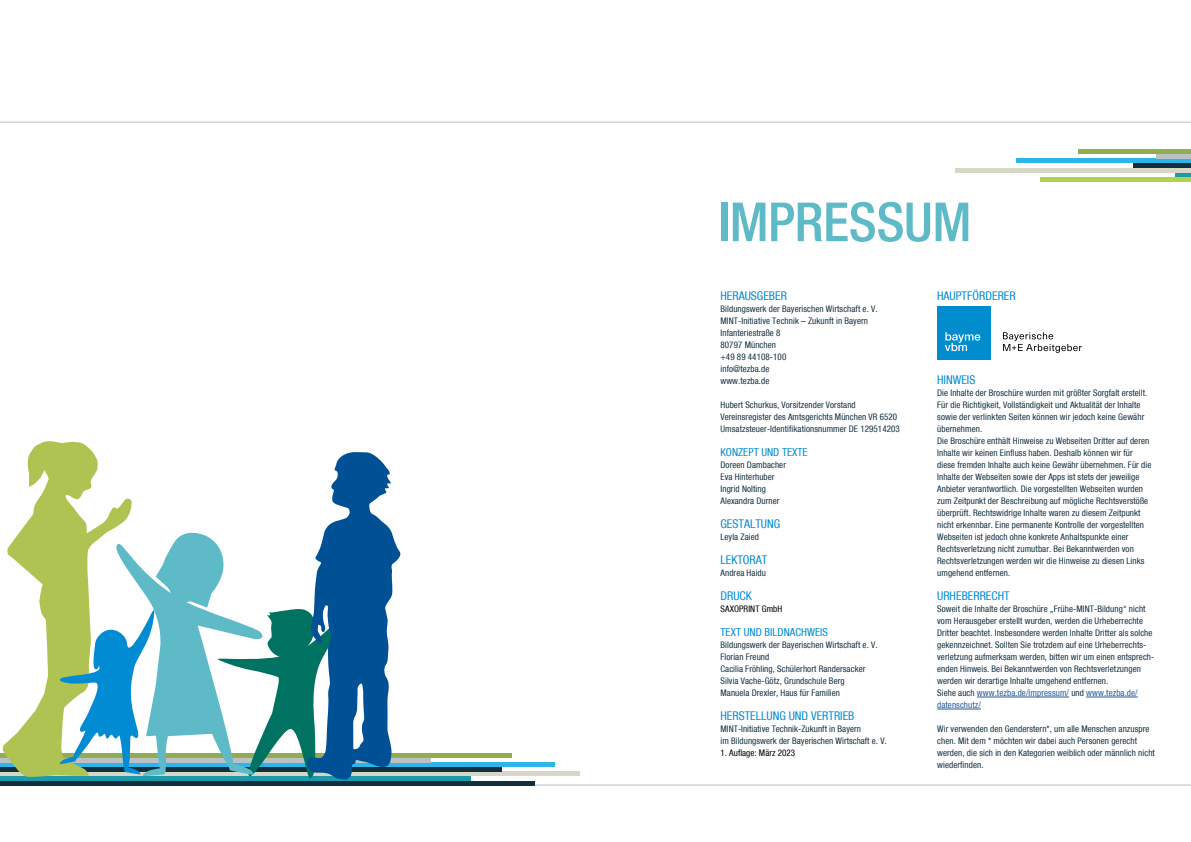
<style>
.page{position:relative;width:1191px;height:842px;background:#fff}
.page>*{position:absolute;margin:0;border:0;box-sizing:border-box;transform-origin:0 0}
.t1{font:500 condensed 54px "Bfz";letter-spacing:-.01em;color:#5fbac8}
.t2{font:condensed 12px "Bfz";color:#008bd2}
.t3{font:condensed 11px "Bfz";letter-spacing:.005em;color:#008bd2}
.t4{font:condensed 9px/12px "Bfz";letter-spacing:.01em;color:#122f3f}
.t5{font:condensed 9px "Bfz";letter-spacing:.005em;color:#000}
.s1{color:#275b9b}
</style>
<div class="page">
<hr style="left:0;top:122px;width:1191px;height:1px;background:#bac1c6">
<hr style="left:0;top:785px;width:1191px;height:1px;background:#bac1c6">
<hr style="left:1040px;top:177px;width:151px;height:4px;background:#b2d249">
<div style="left:1175px;top:172px;width:16px;height:5px;background:#1c9aa9"></div>
<hr style="left:955px;top:168px;width:236px;height:4px;background:#d8d6c7">
<div style="left:1133px;top:163px;width:58px;height:5px;background:#122f3f"></div>
<hr style="left:1016px;top:159px;width:175px;height:4px;background:#2eb5e8">
<div style="left:1157px;top:154px;width:34px;height:5px;background:#bac1c6"></div>
<hr style="left:1078px;top:150px;width:113px;height:4px;background:#93ac4e">
<hr style="left:977px;top:697px;width:92px;height:1px;background:#275b9b">
<hr style="left:1086px;top:697px;width:51px;height:1px;background:#275b9b">
<hr style="left:937px;top:709px;width:44px;height:1px;background:#275b9b">
<div style="left:937px;top:306px;width:53px;height:53px;background:#018ccd"></div>
<svg style="left:944px;top:332px;width:36px;height:19px"></svg>
<svg style="left:1003px;top:332px;width:79px;height:21px"></svg>
<hr style="left:0;top:781px;width:534px;height:4px;background:#122f3f">
<div style="left:0;top:776px;width:470px;height:5px;background:#1c9aa9"></div>
<hr style="left:0;top:772px;width:580px;height:4px;background:#d8d6c7">
<div style="left:0;top:767px;width:501px;height:5px;background:#122f3f"></div>
<div style="left:0;top:762px;width:554px;height:5px;background:#2eb5e8"></div>
<hr style="left:0;top:758px;width:430px;height:4px;background:#bac1c6">
<div style="left:0;top:753px;width:511px;height:5px;background:#93ac4e"></div>
<svg style="left:2px;top:441px;width:91px;height:336px"></svg>
<svg style="left:23px;top:534px;width:26px;height:41px"></svg>
<svg style="left:30px;top:731px;width:15px;height:37px"></svg>
<svg style="left:59px;top:452px;width:342px;height:328px"></svg>
<h1 class="t1" style="left:718px;top:190px;width:255px">IMPRESSUM</h1>
<h2 class="t2" style="left:720px;top:289px;width:68px">HERAUSGEBER</h2>
<p class="t4" style="left:720px;top:303px;width:158px">Bildungswerk der Bayerischen Wirtschaft e. V.<br>MINT-Initiative Technik – Zukunft in Bayern<br>Infanteriestraße 8<br>80797 München<br>+49 89 44108-100<br>info@tezba.de<br>www.tezba.de</p>
<p class="t4" style="left:720px;top:399px;width:181px">Hubert Schurkus, Vorsitzender Vorstand<br>Vereinsregister des Amtsgerichts München VR 6520<br>Umsatzsteuer-Identifikationsnummer DE 129514203</p>
<p class="t3" style="left:720px;top:446px;width:89px">KONZEPT UND TEXTE</p>
<p class="t4" style="left:720px;top:459px;width:67px">Doreen Dambacher<br>Eva Hinterhuber<br>Ingrid Nolting<br>Alexandra Durner</p>
<h2 class="t2" style="left:720px;top:517px;width:61px">GESTALTUNG</h2>
<p class="t4" style="left:720px;top:531px;width:40px">Leyla Zaied</p>
<h2 class="t2" style="left:720px;top:553px;width:48px">LEKTORAT</h2>
<p class="t4" style="left:720px;top:567px;width:47px">Andrea Haidu</p>
<h2 class="t2" style="left:720px;top:589px;width:33px">DRUCK</h2>
<p class="t5" style="left:720px;top:604px;width:63px">SAXOPRINT GmbH</p>
<p class="t3" style="left:720px;top:626px;width:109px">TEXT UND BILDNACHWEIS</p>
<p class="t4" style="left:720px;top:639px;width:158px">Bildungswerk der Bayerischen Wirtschaft e. V.<br>Florian Freund<br>Cacilia Fröhling, Schülerhort Randersacker Silvia Vache-Götz, Grundschule Berg<br>Manuela Drexler, Haus für Familien</p>
<h2 class="t2" style="left:720px;top:709px;width:136px">HERSTELLUNG UND VERTRIEB</h2>
<p class="t4" style="left:720px;top:723px;width:168px">MINT-Initiative Technik-Zukunft in Bayern<br>im Bildungswerk der Bayerischen Wirtschaft e. V.</p>
<p class="t5" style="left:720px;top:748px;width:76px">1. Auflage: März 2023</p>
<h2 class="t2" style="left:937px;top:289px;width:80px">HAUPTFÖRDERER</h2>
<h2 class="t2" style="left:937px;top:373px;width:40px">HINWEIS</h2>
<p class="t4" style="left:937px;top:387px;width:216px">Die Inhalte der Broschüre wurden mit größter Sorgfalt erstellt.<br>Für die Richtigkeit, Vollständigkeit und Aktualität der Inhalte sowie der verlinkten Seiten können wir jedoch keine Gewähr übernehmen.<br>Die Broschüre enthält Hinweise zu Webseiten Dritter auf deren Inhalte wir keinen Einfluss haben. Deshalb können wir für diese fremden Inhalte auch keine Gewähr übernehmen. Für die Inhalte der Webseiten sowie der Apps ist stets der jeweilige Anbieter verantwortlich. Die vorgestellten Webseiten wurden zum Zeitpunkt der Beschreibung auf mögliche Rechtsverstöße überprüft. Rechtswidrige Inhalte waren zu diesem Zeitpunkt nicht erkennbar. Eine permanente Kontrolle der vorgestellten Webseiten ist jedoch ohne konkrete Anhaltspunkte einer Rechtsverletzung nicht zumutbar. Bei Bekanntwerden von Rechtsverletzungen werden wir die Hinweise zu diesen Links umgehend entfernen.</p>
<h2 class="t2" style="left:937px;top:589px;width:74px">URHEBERRECHT</h2>
<p class="t4" style="left:937px;top:603px;width:219px">Soweit die Inhalte der Broschüre „Frühe-MINT-Bildung“ nicht vom Herausgeber erstellt wurden, werden die Urheberrechte Dritter beachtet. Insbesondere werden Inhalte Dritter als solche gekennzeichnet. Sollten Sie trotzdem auf eine Urheberrechts&shy;verletzung aufmerksam werden, bitten wir um einen entsprech&shy;enden Hinweis. Bei Bekanntwerden von Rechtsverletzungen werden wir derartige Inhalte umgehend entfernen.<br>Siehe auch <span class="s1">www.tezba.de/impressum/</span> und <span class="s1">www.tezba.de/ datenschutz/</span></p>
<p class="t4" style="left:937px;top:723px;width:219px">Wir verwenden den Genderstern*, um alle Menschen anzuspre chen. Mit dem * möchten wir dabei auch Personen gerecht werden, die sich in den Kategorien weiblich oder männlich nicht wiederfinden.</p>
</div>
